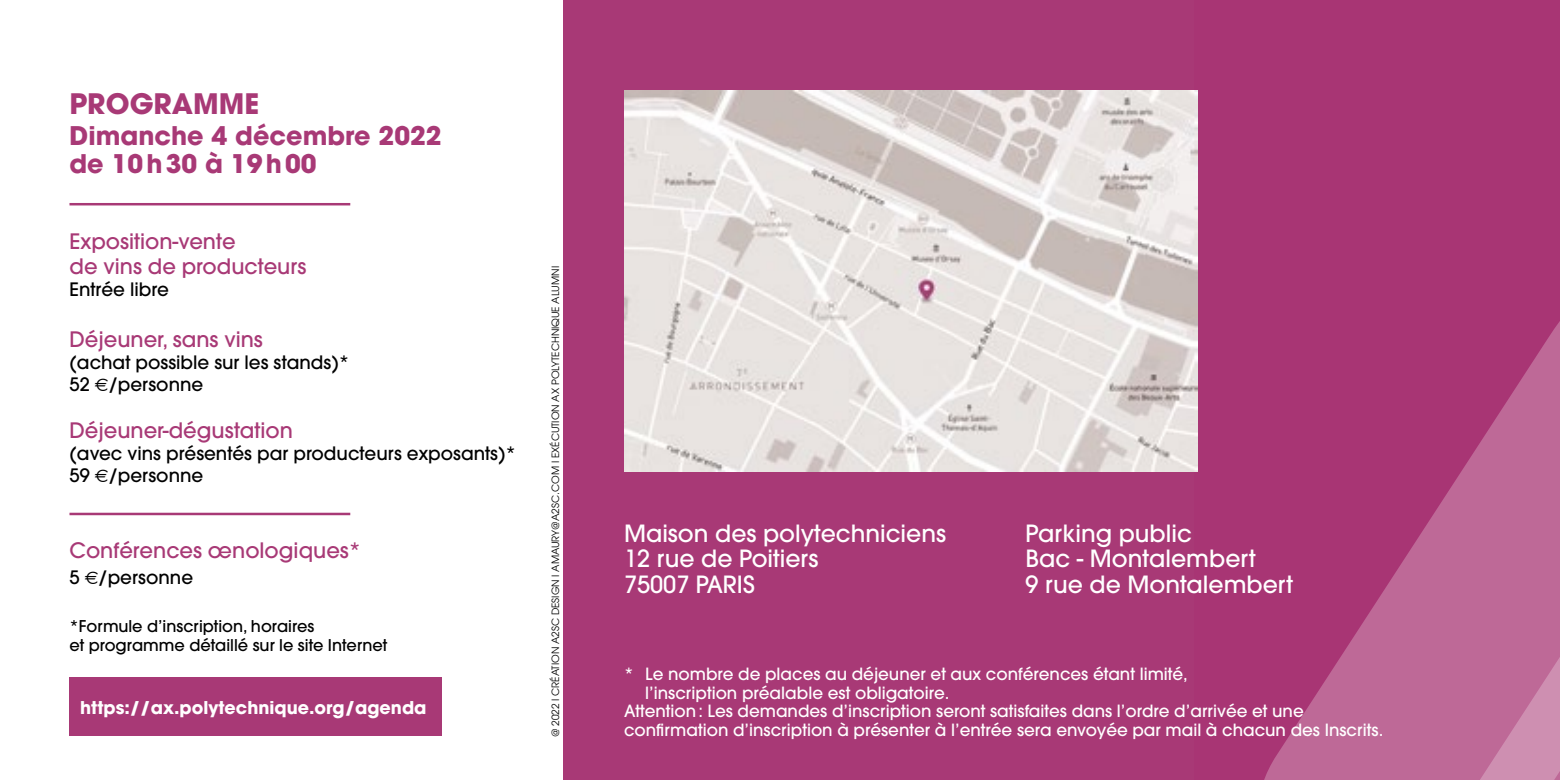
<style>
.page{position:relative;width:1560px;height:780px;background:#fff}
.page>*{position:absolute;margin:0;border:0;box-sizing:border-box;transform-origin:0 0}
.t1{font:700 28px "Avant Garde";color:#a83976}
.t2{font:700 25.5px/27.5px "Avant Garde";color:#a83976}
.t3{font:500 23.5px/25.5px "Avant Garde";color:#fff}
.t4{font:500 21px/25.2px "Avant Garde";color:#a83976}
.t5{font:500 18.25px/22px "Avant Garde";color:#000}
.t6{font:700 17.5px "Avant Garde";color:#fff}
.t7{font:500 16.75px "Avant Garde";color:#fff}
.t8{font:500 16px/19.2px "Avant Garde";color:#000}
.t9{font:10px "Avant Garde";color:#000}
.s1{font-family:"Euro Sans";font-weight:400}
</style>
<div class="page">
<div style="left:563px;top:0;width:996px;height:780px;background:#a83976"></div>
<div style="left:1194px;top:0;width:365px;height:780px;background:#a83574"></div>
<svg style="left:1264px;top:323px;width:295px;height:457px;fill:#be6997"></svg>
<hr style="left:69px;top:203px;width:281px;height:2px;background:#a83976">
<hr style="left:69px;top:512px;width:281px;height:3px;background:#a83976">
<div style="left:69px;top:677px;width:373px;height:59px;background:#a83976"></div>
<img style="left:624px;top:90px;width:573px;height:381px">
<h1 class="t1" style="left:69px;top:86px;width:191px">PROGRAMME</h1>
<h2 class="t2" style="left:69px;top:122px;width:374px">Dimanche 4 décembre 2022 de 10h30 à 19h00</h2>
<p class="t4" style="left:69px;top:228px;width:238px">Exposition-vente<br>de vins de producteurs</p>
<p class="t5" style="left:69px;top:278px;width:101px">Entrée libre</p>
<p class="t4" style="left:69px;top:326px;width:195px">Déjeuner, sans vins</p>
<p class="t5" style="left:69px;top:351px;width:281px">(achat possible sur les stands)*<br>52 <span class="s1">E</span>/personne</p>
<p class="t4" style="left:69px;top:418px;width:225px">Déjeuner-dégustation</p>
<p class="t5" style="left:69px;top:442px;width:448px">(avec vins présentés par producteurs exposants)*<br>59 <span class="s1">E</span>/personne</p>
<p class="t4" style="left:69px;top:538px;width:293px">Conférences œnologiques*</p>
<p class="t5" style="left:69px;top:566px;width:125px">5 <span class="s1">E</span>/personne</p>
<p class="t8" style="left:69px;top:616px;width:319px">*Formule d’inscription, horaires<br>et programme détaillé sur le site Internet</p>
<p class="t6" style="left:80px;top:696px;width:348px">https://ax.polytechnique.org/agenda</p>
<p class="t9" style="left:549px;top:737px;width:473px;rotate:-90deg">@ 2022 I CRÉATION A2SC DESIGN I AMAURY@A2SC.COM I EXÉCUTION AX POLYTECHNIQUE ALUMNI</p>
<h3 class="t3" style="left:624px;top:520px;width:323px">Maison des polytechniciens<br>12 rue de Poitiers<br>75007 PARIS</h3>
<h3 class="t3" style="left:1025px;top:520px;width:269px">Parking public<br>Bac - Montalembert<br>9 rue de Montalembert</h3>
<p class="t7" style="left:624px;top:663px;width:565px">* Le nombre de places au déjeuner et aux conférences étant limité,</p>
<p class="t7" style="left:645px;top:682px;width:306px">l’inscription préalable est obligatoire.</p>
<p class="t7" style="left:624px;top:700px;width:681px">Attention: Les demandes d’inscription seront satisfaites dans l’ordre d’arrivée et une</p>
<p class="t7" style="left:624px;top:719px;width:760px">confirmation d’inscription à présenter à l’entrée sera envoyée par mail à chacun des Inscrits.</p>
</div>
